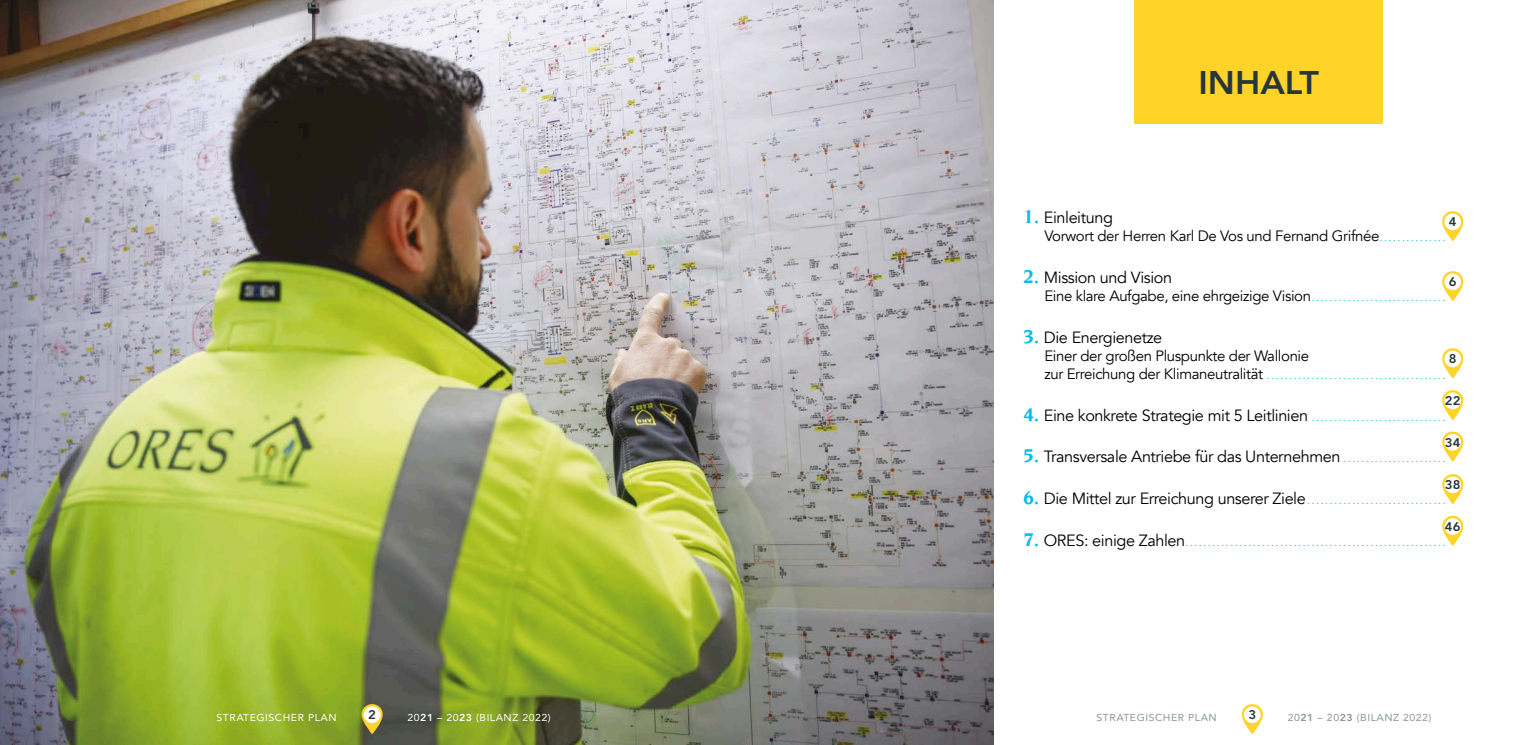
<style>
.page{position:relative;width:1524px;height:745px;background:#fff}
.page>*{position:absolute;margin:0;border:0;box-sizing:border-box;transform-origin:0 0}
.t1{font:800 32.5px "Avenir LT Std";color:#28353a;scale:1.05 1}
.t2{font:16.25px "Avenir";letter-spacing:-.025em;color:#000}
.t3{font:15px "Avenir";letter-spacing:-.025em;color:#000}
.t4{font:800 12.5px "Avenir LT Std";color:#28353a;scale:1.05 1}
.t5{font:10px "Avenir LT Std";letter-spacing:.05em;color:#fff;scale:1.05 1}
.t6{font:10px "Avenir LT Std";letter-spacing:.05em;color:#89959b;scale:1.05 1}
.t7{font:800 7.5px "Avenir LT Std";color:#09baee}
.s1{font-family:"Novarese Std";font-weight:700;font-size:20px;color:#09baee}
.s2{font-family:"Avenir LT Std";font-weight:800;font-size:7.5px;color:#09baee}
.s3{font-family:"Avenir";font-weight:400;font-size:15px;color:#000}
.s4{font-family:"Novarese Std";font-weight:700;font-size:20px}
.s5{font-family:"Avenir";font-weight:400;font-size:16.25px;color:#000}
.s6{font-weight:800}
</style>
<div class="page">
<img style="left:0;top:0;width:993px;height:744px">
<svg style="left:361px;top:703px;width:22px;height:30px"></svg>
<div style="left:364px;top:706px;width:16px;height:16px;background:#fff;border-radius:50%"></div>
<svg style="left:1442px;top:211px;width:21px;height:30px"></svg>
<div style="left:1444px;top:213px;width:17px;height:17px;background:#fff;border-radius:50%"></div>
<svg style="left:1442px;top:271px;width:21px;height:30px"></svg>
<div style="left:1444px;top:273px;width:17px;height:17px;background:#fff;border-radius:50%"></div>
<svg style="left:1442px;top:348px;width:21px;height:30px"></svg>
<div style="left:1444px;top:350px;width:17px;height:17px;background:#fff;border-radius:50%"></div>
<svg style="left:1442px;top:390px;width:21px;height:30px"></svg>
<div style="left:1444px;top:392px;width:17px;height:17px;background:#fff;border-radius:50%"></div>
<svg style="left:1442px;top:431px;width:21px;height:30px"></svg>
<div style="left:1444px;top:433px;width:17px;height:17px;background:#fff;border-radius:50%"></div>
<svg style="left:1442px;top:474px;width:21px;height:30px"></svg>
<div style="left:1444px;top:476px;width:17px;height:17px;background:#fff;border-radius:50%"></div>
<svg style="left:1442px;top:515px;width:21px;height:30px"></svg>
<div style="left:1444px;top:518px;width:17px;height:16px;background:#fff;border-radius:50%"></div>
<div style="left:1134px;top:0;width:248px;height:124px;background:#ffd328"></div>
<svg style="left:1241px;top:704px;width:22px;height:29px"></svg>
<div style="left:1244px;top:706px;width:16px;height:16px;background:#fff;border-radius:50%"></div>
<h1 class="t1" style="left:1198px;top:63px;width:116px">INHALT</h1>
<p class="t2" style="left:1023px;top:208px;width:91px"><span class="s1">1.</span> Einleitung</p>
<p class="t3" style="left:1044px;top:227px;width:402px">Vorwort der Herren Karl De Vos und Fernand Grifnée <span class="s2">. . . . . . . . . . . . . . .</span></p>
<p class="t2" style="left:1023px;top:267px;width:151px"><span class="s1">2.</span> Mission und Vision</p>
<p class="t3" style="left:1044px;top:287px;width:402px">Eine klare Aufgabe, eine ehrgeizige Vision <span class="s2">. . . . . . . . . . . . . . . . . . . . . . . . . . . . . .</span></p>
<p class="t2" style="left:1023px;top:327px;width:141px"><span class="s1">3.</span> Die Energienetze</p>
<p class="t3" style="left:1044px;top:346px;width:266px">Einer der großen Pluspunkte der Wallonie</p>
<p class="t7" style="left:1044px;top:371px;width:402px"><span class="s3">zur Erreichung der Klimaneutralität</span> . . . . . . . . . . . . . . . . . . . . . . . . . . . . . . . . . . . . . . . .</p>
<p class="t2" style="left:1023px;top:405px;width:424px"><span class="s1">4.</span> Eine konkrete Strategie mit 5 Leitlinien <span class="s2">. . . . . . . . . . . . . . . . . . . . . . . . . . . . . .</span></p>
<p class="t2" style="left:1023px;top:447px;width:424px"><span class="s1">5.</span> Transversale Antriebe für das Unternehmen <span class="s2">. . . . . . . . . . . . . . . . . . . . . . .</span></p>
<p class="t2" style="left:1023px;top:488px;width:424px"><span class="s1">6.</span> Die Mittel zur Erreichung unserer Ziele <span class="s2">. . . . . . . . . . . . . . . . . . . . . . . . . . . . . . .</span></p>
<p class="t7" style="left:1023px;top:538px;width:424px"><span class="s4">7.</span> <span class="s5">ORES: einige Zahlen</span> . . . . . . . . . . . . . . . . . . . . . . . . . . . . . . . . . . . . . . . . . . . . . . . . . . . . . . . . . .</p>
<p class="t4" style="left:1449px;top:214px;width:9px">4</p>
<p class="t4" style="left:1449px;top:274px;width:9px">6</p>
<p class="t4" style="left:1449px;top:351px;width:9px">8</p>
<p class="t4" style="left:1445px;top:393px;width:16px">22</p>
<p class="t4" style="left:1445px;top:434px;width:16px">34</p>
<p class="t4" style="left:1445px;top:477px;width:16px">38</p>
<p class="t4" style="left:1445px;top:519px;width:16px">46</p>
<p class="t5" style="left:216px;top:710px;width:116px">STRATEGISCHER PLAN</p>
<p class="t5" style="left:407px;top:710px;width:138px">20<span class="s6">21</span> – 20<span class="s6">23</span> (BILANZ 2022)</p>
<p class="t6" style="left:1096px;top:710px;width:116px">STRATEGISCHER PLAN</p>
<p class="t4" style="left:1248px;top:707px;width:9px">3</p>
<p class="t6" style="left:1287px;top:710px;width:138px">20<span class="s6">21</span> – 20<span class="s6">23</span> (BILANZ 2022)</p>
<p class="t4" style="left:368px;top:707px;width:9px">2</p>
</div>
